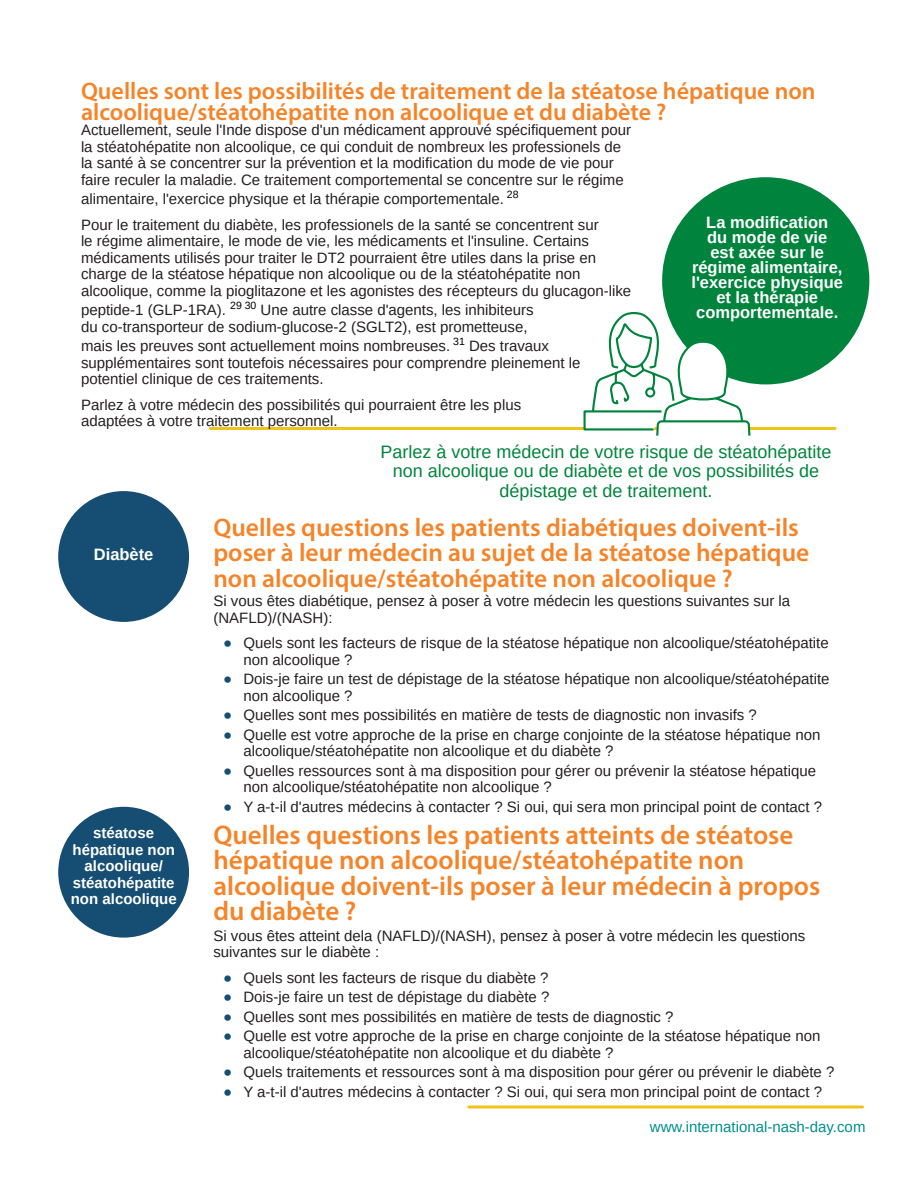
<style>
.page{position:relative;width:918px;height:1188px;background:#fff}
.page>*{position:absolute;margin:0;border:0;box-sizing:border-box;transform-origin:0 0}
.H2_orange{font:600 27px/25.5px "Myriad Pro";color:#f58429}
.H2_orange-2{font:600 25.5px/25.5px "Myriad Pro";color:#f58429}
.H2_orange-3{font:600 24px/21px "Myriad Pro";color:#f58429}
.paragraph{font:18px/19.5px "Liberation Sans";color:#00843d;text-align:center}
.paragraph-2{font:700 16.5px/15px "Liberation Sans";color:#fff;text-align:center}
.H3_blue{font:700 16.5px "Liberation Sans";color:#fff}
.paragraph-3{font:15px/16.5px "Liberation Sans";color:#231f20}
.H3_blue-2{font:700 15px/16.5px "Liberation Sans";color:#fff;text-align:center}
.H3_orange{font:15px "Liberation Sans";color:#008e8e}
.s1{font-weight:700;font-size:22.5px;color:#164e73}
</style>
<div class="page">
<div style="left:662px;top:177px;width:207px;height:207px;background:#00843d;border-radius:50%"></div>
<hr style="left:210px;top:427px;width:625px;height:3px;background:#efc319">
<hr style="left:469px;top:1105px;width:393px;height:3px;background:#efc319">
<div style="left:58px;top:491px;width:131px;height:131px;background:#164e73;border-radius:50%"></div>
<div style="left:58px;top:807px;width:131px;height:131px;background:#164e73;border-radius:50%"></div>
<svg style="left:583px;top:178px;width:169px;height:258px"></svg>
<p class="H2_orange-3" style="left:81px;top:80px;width:736px">Quelles sont les possibilités de traitement de la stéatose hépatique non alcoolique/stéatohépatite non alcoolique et du diabète ?</p>
<p class="paragraph-3" style="left:81px;top:122px;width:552px">Actuellement, seule l'Inde dispose d'un médicament approuvé spécifiquement pour la stéatohépatite non alcoolique, ce qui conduit de nombreux les professionels de la santé à se concentrer sur la prévention et la modification du mode de vie pour faire reculer la maladie. Ce traitement comportemental se concentre sur le régime</p>
<p class="paragraph-3" style="left:81px;top:191px;width:439px">alimentaire, l'exercice physique et la thérapie comportementale. <sup>28</sup></p>
<p class="paragraph-3" style="left:81px;top:217px;width:552px">Pour le traitement du diabète, les professionels de la santé se concentrent sur<br>le régime alimentaire, le mode de vie, les médicaments et l'insuline. Certains médicaments utilisés pour traiter le DT2 pourraient être utiles dans la prise en charge de la stéatose hépatique non alcoolique ou de la stéatohépatite non alcoolique, comme la pioglitazone et les agonistes des récepteurs du glucagon-like</p>
<p class="paragraph-3" style="left:81px;top:302px;width:454px">peptide-1 (GLP-1RA). <sup>29</sup> <sup>30</sup> Une autre classe d'agents, les inhibiteurs du co-transporteur de sodium-glucose-2 (SGLT2), est prometteuse,</p>
<p class="paragraph-3" style="left:81px;top:338px;width:501px">mais les preuves sont actuellement moins nombreuses. <sup>31</sup> Des travaux supplémentaires sont toutefois nécessaires pour comprendre pleinement le potentiel clinique de ces traitements.</p>
<p class="paragraph-3" style="left:81px;top:397px;width:442px">Parlez à votre médecin des possibilités qui pourraient être les plus adaptées à votre traitement personnel.</p>
<p class="paragraph-2" style="left:691px;top:215px;width:153px">La modification<br>du mode de vie<br>est axée sur le régime alimentaire, l'exercice physique et la thérapie comportementale.</p>
<p class="H3_blue" style="left:94px;top:543px;width:61px">Diabète</p>
<p class="H3_blue-2" style="left:71px;top:825px;width:107px">stéatose hépatique non alcoolique/ stéatohépatite non alcoolique</p>
<p class="paragraph" style="left:380px;top:442px;width:453px">Parlez à votre médecin de votre risque de stéatohépatite non alcoolique ou de diabète et de vos possibilités de dépistage et de traitement.</p>
<p class="H2_orange-2" style="left:213px;top:514px;width:598px">Quelles questions les patients diabétiques doivent-ils poser à leur médecin au sujet de la stéatose hépatique non alcoolique/stéatohépatite non alcoolique ?</p>
<p class="paragraph-3" style="left:213px;top:593px;width:578px">Si vous êtes diabétique, pensez à poser à votre médecin les questions suivantes sur la (NAFLD)/(NASH):</p>
<p class="paragraph-3" style="left:243px;top:635px;width:587px;text-indent:-20px"><span class="s1">•</span> Quels sont les facteurs de risque de la stéatose hépatique non alcoolique/stéatohépatite non alcoolique ?</p>
<p class="paragraph-3" style="left:243px;top:671px;width:588px;text-indent:-20px"><span class="s1">•</span> Dois-je faire un test de dépistage de la stéatose hépatique non alcoolique/stéatohépatite non alcoolique ?</p>
<p class="paragraph-3" style="left:224px;top:707px;width:535px"><span class="s1">•</span> Quelles sont mes possibilités en matière de tests de diagnostic non invasifs ?</p>
<p class="paragraph-3" style="left:243px;top:727px;width:578px;text-indent:-20px"><span class="s1">•</span> Quelle est votre approche de la prise en charge conjointe de la stéatose hépatique non alcoolique/stéatohépatite non alcoolique et du diabète ?</p>
<p class="paragraph-3" style="left:243px;top:763px;width:574px;text-indent:-20px"><span class="s1">•</span> Quelles ressources sont à ma disposition pour gérer ou prévenir la stéatose hépatique non alcoolique/stéatohépatite non alcoolique ?</p>
<p class="paragraph-3" style="left:224px;top:799px;width:600px"><span class="s1">•</span> Y a-t-il d'autres médecins à contacter ? Si oui, qui sera mon principal point de contact ?</p>
<p class="H2_orange" style="left:213px;top:821px;width:609px">Quelles questions les patients atteints de stéatose hépatique non alcoolique/stéatohépatite non alcoolique doivent-ils poser à leur médecin à propos du diabète ?</p>
<p class="paragraph-3" style="left:213px;top:927px;width:593px">Si vous êtes atteint dela (NAFLD)/(NASH), pensez à poser à votre médecin les questions suivantes sur le diabète :</p>
<p class="paragraph-3" style="left:224px;top:969px;width:326px"><span class="s1">•</span> Quels sont les facteurs de risque du diabète ?</p>
<p class="paragraph-3" style="left:224px;top:989px;width:327px"><span class="s1">•</span> Dois-je faire un test de dépistage du diabète ?</p>
<p class="paragraph-3" style="left:224px;top:1008px;width:451px"><span class="s1">•</span> Quelles sont mes possibilités en matière de tests de diagnostic ?</p>
<p class="paragraph-3" style="left:243px;top:1028px;width:578px;text-indent:-20px"><span class="s1">•</span> Quelle est votre approche de la prise en charge conjointe de la stéatose hépatique non alcoolique/stéatohépatite non alcoolique et du diabète ?</p>
<p class="paragraph-3" style="left:224px;top:1064px;width:612px"><span class="s1">•</span> Quels traitements et ressources sont à ma disposition pour gérer ou prévenir le diabète ?</p>
<p class="paragraph-3" style="left:224px;top:1083px;width:600px"><span class="s1">•</span> Y a-t-il d'autres médecins à contacter ? Si oui, qui sera mon principal point de contact ?</p>
<p class="H3_orange" style="left:650px;top:1117px;width:217px">www.international-nash-day.com</p>
</div>
